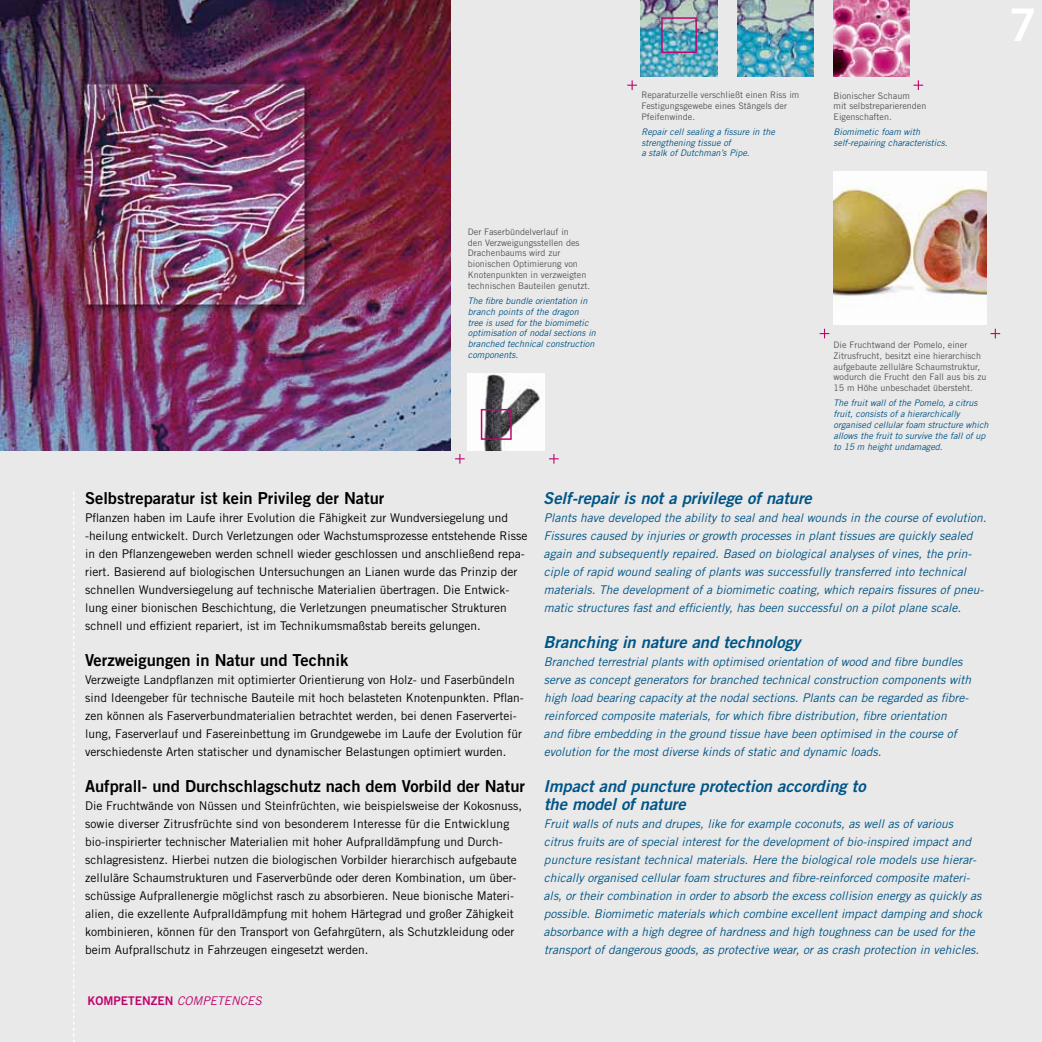
<style>
.page{position:relative;width:1042px;height:1042px;background:#e9e9e9}
.page>*{position:absolute;margin:0;border:0;box-sizing:border-box;transform-origin:0 0}
.t1{font:45px "Trade Gothic LT Std Bd 2";color:#fff}
.t2{font:16.5px "Trade Gothic LT Std Bd 2";color:#000}
.t3{font:16.5px/18px "Trade Gothic LT Std Bd 2 Obl";color:#005587}
.t4{font:12px/18px "Trade Gothic LT Std";color:#000}
.t5{font:italic 12px/18px "Trade Gothic LT Std";color:#005587}
.t6{font:italic 12px "Trade Gothic LT Std";color:#c0066e}
.t7{font:12px "Trade Gothic LT Std Bd 2";color:#c0066e}
.t8{font:9px/10.8px "Trade Gothic LT Std";color:#565655}
.t9{font:italic 9px/10.8px "Trade Gothic LT Std";color:#005587}
.s1{font-family:"Trade Gothic LT Std Bd 2";font-style:normal}
</style>
<div class="page">
<svg style="left:455px;top:454px;width:10px;height:10px"></svg>
<svg style="left:549px;top:454px;width:10px;height:10px"></svg>
<svg style="left:819px;top:329px;width:10px;height:9px"></svg>
<svg style="left:990px;top:329px;width:10px;height:9px"></svg>
<svg style="left:913px;top:80px;width:10px;height:10px"></svg>
<svg style="left:627px;top:80px;width:10px;height:10px"></svg>
<svg style="left:73px;top:492px;width:1px;height:550px"></svg>
<img style="left:737px;top:0;width:76px;height:77px">
<img style="left:641px;top:0;width:76px;height:77px">
<img style="left:833px;top:0;width:77px;height:77px">
<img style="left:0;top:0;width:450px;height:450px">
<img style="left:468px;top:373px;width:76px;height:77px">
<img style="left:833px;top:171px;width:153px;height:153px">
<div style="left:661px;top:17px;width:36px;height:36px;border:2px solid #c0066e"></div>
<div style="left:481px;top:409px;width:31px;height:31px;border:2px solid #c0066e"></div>
<p class="t8" style="left:641px;top:89px;width:159px">Reparaturzelle verschließt einen Riss im<br>Festigungsgewebe eines Stängels der<br>Pfeifenwinde.</p>
<p class="t9" style="left:641px;top:126px;width:135px">Repair cell sealing a fissure in the strengthening tissue of<br>a stalk of Dutchman’s Pipe.</p>
<p class="t8" style="left:833px;top:90px;width:94px">Bionischer Schaum<br>mit selbstreparierenden<br>Eigenschaften.</p>
<p class="t9" style="left:833px;top:127px;width:115px">Biomimetic foam with self-repairing characteristics.</p>
<h1 class="t1" style="left:1009px;top:-3px;width:29px">7</h1>
<p class="t8" style="left:468px;top:226px;width:124px">Der Faserbündelverlauf in<br>den Verzweigungsstellen des<br>Drachenbaums wird zur bionischen Optimierung von<br>Knotenpunkten in verzweigten technischen Bauteilen genutzt.</p>
<p class="t9" style="left:468px;top:295px;width:129px">The fibre bundle orientation in branch points of the dragon tree is used for the biomimetic optimisation of nodal sections in branched technical construction components.</p>
<p class="t8" style="left:833px;top:339px;width:154px">Die Fruchtwand der Pomelo, einer Zitrusfrucht, besitzt eine hierarchisch aufgebaute zelluläre Schaumstruktur, wodurch die Frucht den Fall aus bis zu 15 m Höhe unbeschadet übersteht.</p>
<p class="t9" style="left:833px;top:398px;width:157px">The fruit wall of the Pomelo, a citrus fruit, consists of a hierarchically organised cellular foam structure which allows the fruit to survive the fall of up to 15 m height undamaged.</p>
<h2 class="t2" style="left:85px;top:488px;width:301px">Selbstreparatur ist kein Privileg der Natur</h2>
<p class="t4" style="left:85px;top:509px;width:444px">Pflanzen haben im Laufe ihrer Evolution die Fähigkeit zur Wundversiegelung und -heilung entwickelt. Durch Verletzungen oder Wachstumsprozesse entstehende Risse in den Pflanzengeweben werden schnell wieder geschlossen und anschließend repa&shy;riert. Basierend auf biologischen Untersuchungen an Lianen wurde das Prinzip der schnellen Wundversiegelung auf technische Materialien übertragen. Die Entwick&shy;lung einer bionischen Beschichtung, die Verletzungen pneumatischer Strukturen schnell und effizient repariert, ist im Technikumsmaßstab bereits gelungen.</p>
<h2 class="t2" style="left:85px;top:650px;width:265px">Verzweigungen in Natur und Technik</h2>
<p class="t4" style="left:85px;top:671px;width:440px">Verzweigte Landpflanzen mit optimierter Orientierung von Holz- und Faserbündeln sind Ideengeber für technische Bauteile mit hoch belasteten Knotenpunkten. Pflan&shy;zen können als Faserverbundmaterialien betrachtet werden, bei denen Faservertei&shy;lung, Faserverlauf und Fasereinbettung im Grundgewebe im Laufe der Evolution für verschiedenste Arten statischer und dynamischer Belastungen optimiert wurden.</p>
<h2 class="t2" style="left:85px;top:776px;width:441px">Aufprall- und Durchschlagschutz nach dem Vorbild der Natur</h2>
<p class="t4" style="left:85px;top:797px;width:438px">Die Fruchtwände von Nüssen und Steinfrüchten, wie beispielsweise der Kokosnuss, sowie diverser Zitrusfrüchte sind von besonderem Interesse für die Entwicklung bio-inspirierter technischer Materialien mit hoher Aufpralldämpfung und Durch&shy;schlagresistenz. Hierbei nutzen die biologischen Vorbilder hierarchisch aufgebaute zelluläre Schaumstrukturen und Faserverbünde oder deren Kombination, um über&shy;schüssige Aufprallenergie möglichst rasch zu absorbieren. Neue bionische Materi&shy;alien, die exzellente Aufpralldämpfung mit hohem Härtegrad und großer Zähigkeit kombinieren, können für den Transport von Gefahrgütern, als Schutzkleidung oder beim Aufprallschutz in Fahrzeugen eingesetzt werden.</p>
<p class="t7" style="left:88px;top:993px;width:25px">Kompeten</p>
<p class="t6" style="left:151px;top:993px;width:110px"><span class="s1">zen</span> Competences</p>
<h2 class="t3" style="left:543px;top:489px;width:270px">Self-repair is not a privilege of nature</h2>
<p class="t5" style="left:544px;top:509px;width:444px">Plants have developed the ability to seal and heal wounds in the course of evolution.<br>Fissures caused by injuries or growth processes in plant tissues are quickly sealed again and subsequently repaired. Based on biological analyses of vines, the prin&shy;ciple of rapid wound sealing of plants was successfully transferred into technical materials. The development of a biomimetic coating, which repairs fissures of pneu&shy;matic structures fast and efficiently, has been successful on a pilot plane scale.</p>
<h2 class="t3" style="left:544px;top:633px;width:258px">Branching in nature and technology</h2>
<p class="t5" style="left:544px;top:653px;width:429px">Branched terrestrial plants with optimised orientation of wood and fibre bundles serve as concept generators for branched technical construction components with high load bearing capacity at the nodal sections. Plants can be regarded as fibre&shy;reinforced composite materials, for which fibre distribution, fibre orientation<br>and fibre embedding in the ground tissue have been optimised in the course of evolution for the most diverse kinds of static and dynamic loads.</p>
<h2 class="t3" style="left:543px;top:777px;width:325px">Impact and puncture protection according to the model of nature</h2>
<p class="t5" style="left:544px;top:815px;width:441px">Fruit walls of nuts and drupes, like for example coconuts, as well as of various citrus fruits are of special interest for the development of bio-inspired impact and puncture resistant technical materials. Here the biological role models use hierar&shy;chically organised cellular foam structures and fibre-reinforced composite materi&shy;als, or their combination in order to absorb the excess collision energy as quickly as possible. Biomimetic materials which combine excellent impact damping and shock absorbance with a high degree of hardness and high toughness can be used for the transport of dangerous goods, as protective wear, or as crash protection in vehicles.</p>
</div>
